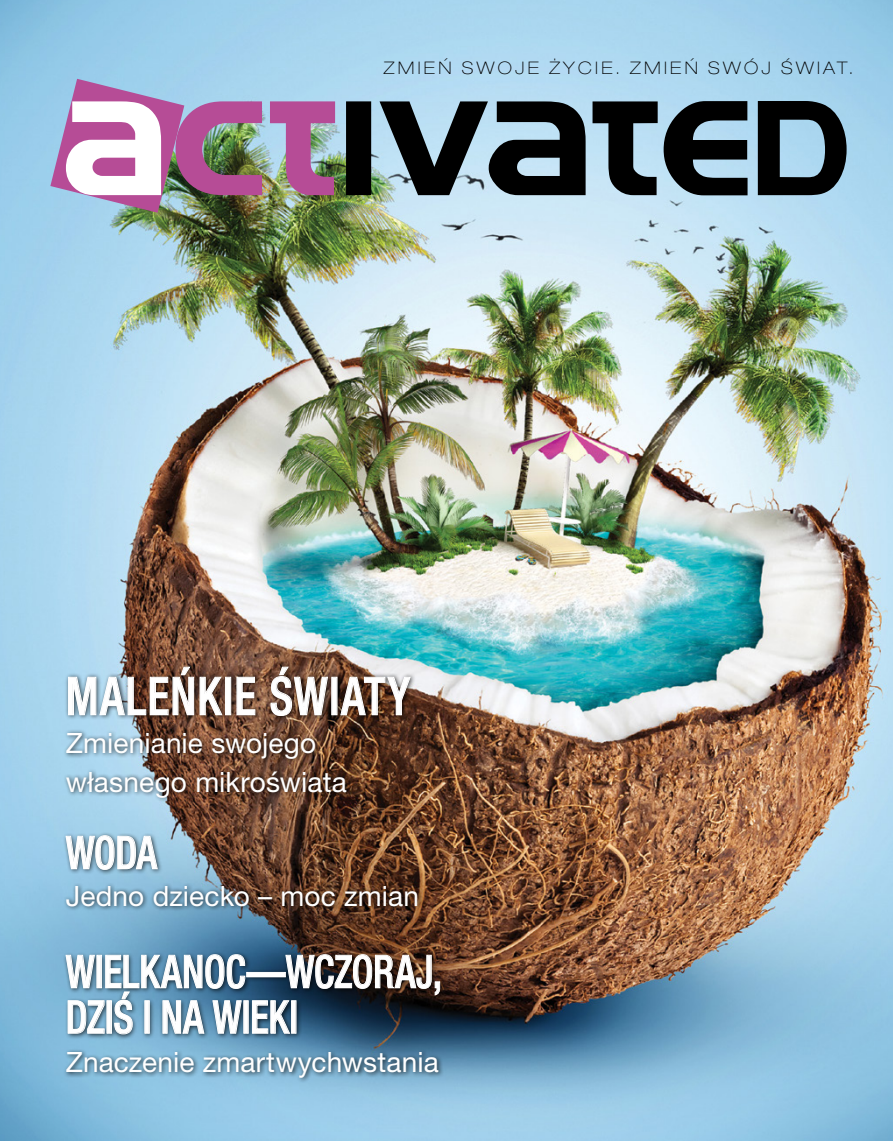
<style>
.page{position:relative;width:893px;height:1141px;background:#fff}
.page>*{position:absolute;margin:0;border:0;box-sizing:border-box;transform-origin:0 0}
.t1{font:500 condensed 52.5px "Helvetica Neue LT Pro";letter-spacing:.035em;color:#fff;scale:.86 1}
.t2{font:500 condensed 45.5px/45.5px "Helvetica Neue LT Pro";color:#fff;scale:.85 1}
.t3{font:28px/38.5px "Helvetica Neue LT Pro";letter-spacing:.005em;color:#fff}
.t4{font:100 expanded 17.32px "Helvetica Neue LT Pro";letter-spacing:.19em;color:#000}
</style>
<div class="page">
<img style="left:0;top:0;width:893px;height:1141px">
<svg style="left:346px;top:101px;width:501px;height:94px;background:#4d5c64"></svg>
<img style="left:50px;top:79px;width:285px;height:134px">
<div style="left:63px;top:662px;width:383px;height:420px;background:#000;opacity:.75"></div>
<img style="left:68px;top:666px;width:155px;height:50px">
<div style="left:225px;top:677px;width:6px;height:38px;border:1px solid #fff"></div>
<svg style="left:236px;top:676px;width:20px;height:40px"></svg>
<svg style="left:270px;top:666px;width:59px;height:51px;background:#6e574b"></svg>
<svg style="left:340px;top:676px;width:72px;height:40px;background:#6a5447"></svg>
<svg style="left:65px;top:834px;width:93px;height:37px;background:#87a0ae"></svg>
<div style="left:246px;top:972px;width:40px;height:5px;border:1px solid #fff"></div>
<svg style="left:65px;top:953px;width:180px;height:82px;background:#688aa0"></svg>
<div style="left:244px;top:1000px;width:5px;height:34px;border:1px solid #fff"></div>
<img style="left:252px;top:953px;width:188px;height:81px">
<div style="left:291px;top:1000px;width:5px;height:34px;border:1px solid #fff"></div>
<p class="t4" style="left:384px;top:58px;width:471px">ZMIEŃ SWOJE ŻYCIE. ZMIEŃ SWÓJ ŚWIAT.</p>
<h1 class="t1" style="left:66px;top:665px;width:401px">MALEŃKIE ŚWIATY</h1>
<p class="t3" style="left:66px;top:724px;width:282px">Zmienianie swojego własnego mikroświata</p>
<h2 class="t2" style="left:66px;top:829px;width:108px">WODA</h2>
<p class="t3" style="left:66px;top:876px;width:354px">Jedno dziecko – moc zmian</p>
<h2 class="t2" style="left:66px;top:948px;width:444px">WIELKANOC—WCZORAJ,<br>DZIŚ I NA WIEKI</h2>
<p class="t3" style="left:66px;top:1042px;width:374px">Znaczenie zmartwychwstania</p>
</div>
